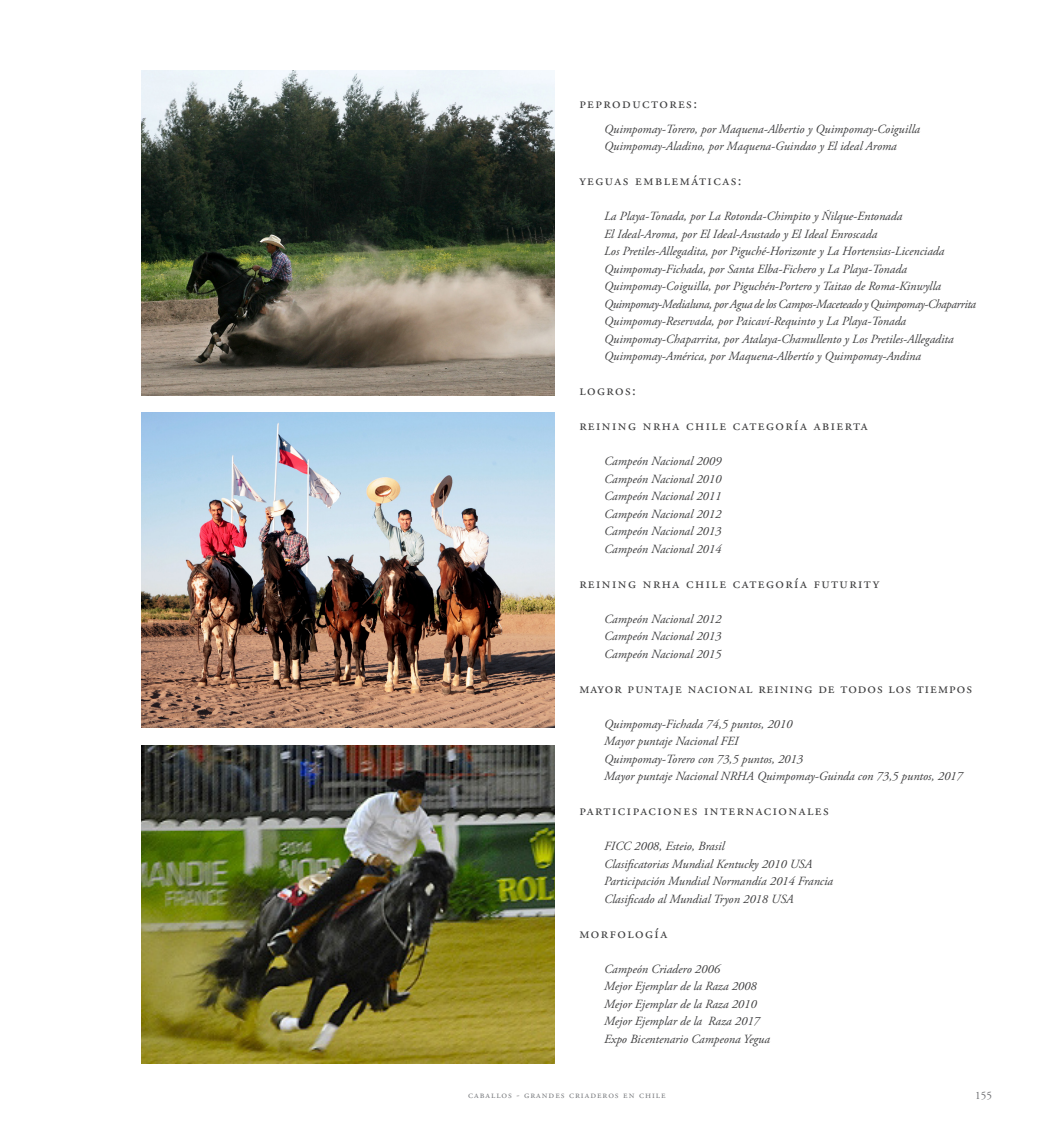
<style>
.page{position:relative;width:1063px;height:1134px;background:#fff}
.page>*{position:absolute;margin:0;border:0;box-sizing:border-box;transform-origin:0 0}
.t1{font:15px "Adobe Garamond Pro";letter-spacing:.1em;color:#3e3e3f}
.t2{font:15px "Adobe Garamond Pro";letter-spacing:.07em;color:#3e3e3f}
.t3{font:italic 12.5px/17.5px "Adobe Garamond Pro";color:#3e3e3f}
.t4{font:11.25px "Adobe Garamond Pro";color:#6c6d70}
.t5{font:10px "Adobe Garamond Pro";letter-spacing:.1em;color:#808285}
</style>
<div class="page">
<img style="left:142px;top:413px;width:413px;height:315px">
<img style="left:142px;top:745px;width:413px;height:318px">
<img style="left:142px;top:71px;width:413px;height:324px">
<p class="t1" style="left:579px;top:95px;width:119px">peproductores:</p>
<p class="t3" style="left:604px;top:120px;width:317px">Quimpomay-Torero, por Maquena-Albertio y Quimpomay-Coiguilla<br>Quimpomay-Aladino, por Maquena-Guindao y El ideal Aroma</p>
<p class="t1" style="left:579px;top:171px;width:164px">yeguas emblemáticas:</p>
<p class="t3" style="left:604px;top:208px;width:373px">La Playa-Tonada, por La Rotonda-Chimpito y Ñilque-Entonada<br>El Ideal-Aroma, por El Ideal-Asustado y El Ideal Enroscada<br>Los Pretiles-Allegadita, por Piguché-Horizonte y La Hortensias-Licenciada Quimpomay-Fichada, por Santa Elba-Fichero y La Playa-Tonada Quimpomay-Coiguilla, por Piguchén-Portero y Taitao de Roma-Kinwylla Quimpomay-Medialuna, por Agua de los Campos-Maceteado y Quimpomay-Chaparrita Quimpomay-Reservada, por Paicaví-Requinto y La Playa-Tonada Quimpomay-Chaparrita, por Atalaya-Chamullento y Los Pretiles-Allegadita Quimpomay-América, por Maquena-Albertío y Quimpomay-Andina</p>
<p class="t1" style="left:579px;top:381px;width:58px">logros:</p>
<p class="t1" style="left:579px;top:416px;width:290px">reining nrha chile categoría abierta</p>
<p class="t3" style="left:604px;top:453px;width:119px;text-align:justify">Campeón Nacional 2009<br>Campeón Nacional 2010<br>Campeón Nacional 2011<br>Campeón Nacional 2012<br>Campeón Nacional 2013<br>Campeón Nacional 2014</p>
<p class="t1" style="left:579px;top:574px;width:301px">reining nrha chile categoría futurity</p>
<p class="t3" style="left:604px;top:610px;width:119px;text-align:justify">Campeón Nacional 2012<br>Campeón Nacional 2013<br>Campeón Nacional 2015</p>
<p class="t2" style="left:579px;top:679px;width:394px">mayor puntaje nacional reining de todos los tiempos</p>
<p class="t3" style="left:604px;top:715px;width:360px">Quimpomay-Fichada 74,5 puntos, 2010<br>Mayor puntaje Nacional FEI<br>Quimpomay-Torero con 73,5 puntos, 2013<br>Mayor puntaje Nacional NRHA Quimpomay-Guinda con 73,5 puntos, 2017</p>
<p class="t1" style="left:579px;top:801px;width:251px">participaciones internacionales</p>
<p class="t3" style="left:604px;top:838px;width:231px">FICC 2008, Esteio, Brasil<br>Clasificatorias Mundial Kentucky 2010 USA Participación Mundial Normandía 2014 Francia Clasificado al Mundial Tryon 2018 USA</p>
<p class="t1" style="left:579px;top:924px;width:89px">morfología</p>
<p class="t3" style="left:604px;top:960px;width:167px">Campeón Criadero 2006<br>Mejor Ejemplar de la Raza 2008<br>Mejor Ejemplar de la Raza 2010<br>Mejor Ejemplar de la Raza 2017<br>Expo Bicentenario Campeona Yegua</p>
<p class="t5" style="left:468px;top:1089px;width:199px">caballos - grandes criaderos en chile</p>
<p class="t4" style="left:975px;top:1089px;width:18px">155</p>
</div>
